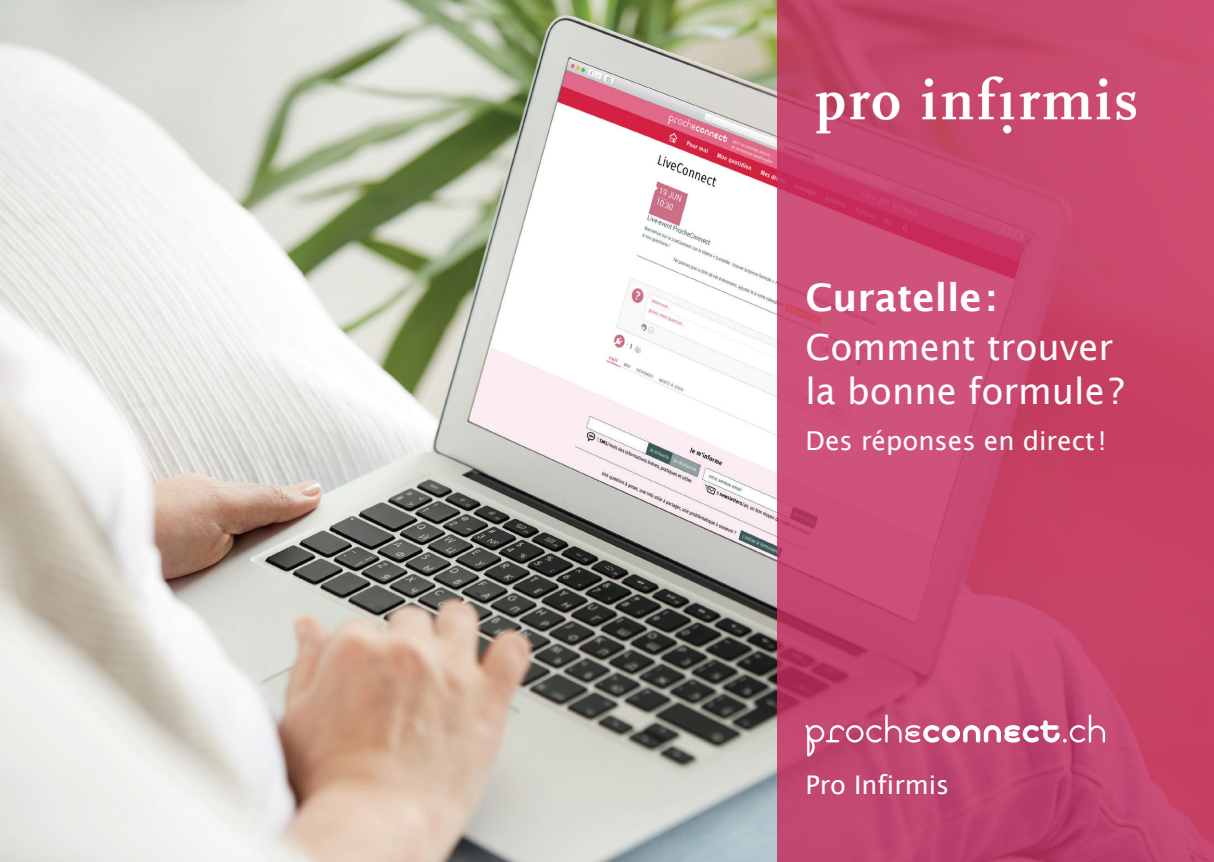
<style>
.page{position:relative;width:1214px;height:862px;background:#fff}
.page>*{position:absolute;margin:0;border:0;box-sizing:border-box;transform-origin:0 0}
.Titre{font:600 38px "Lucida Sans";color:#fff}
.Titre-2{font:36px/44px "Lucida Sans";color:#fff}
.Titre-3{font:26px "Lucida Sans";color:#fff}
.Texte_courant{font:25.6px "Lucida Sans";color:#fff}
</style>
<div class="page">
<img style="left:0;top:0;width:777px;height:862px">
<svg style="left:777px;top:0;width:436px;height:862px;background:#c7466e"></svg>
<svg style="left:805px;top:714px;width:299px;height:42px;background:#cb6689"></svg>
<img style="left:805px;top:68px;width:340px;height:70px">
<p class="Titre" style="left:805px;top:275px;width:192px">Curatelle:</p>
<p class="Titre-2" style="left:805px;top:325px;width:320px">Comment trouver la bonne formule?</p>
<p class="Titre-3" style="left:805px;top:426px;width:302px">Des réponses en direct!</p>
<p class="Texte_courant" style="left:805px;top:770px;width:145px">Pro Infirmis</p>
</div>
